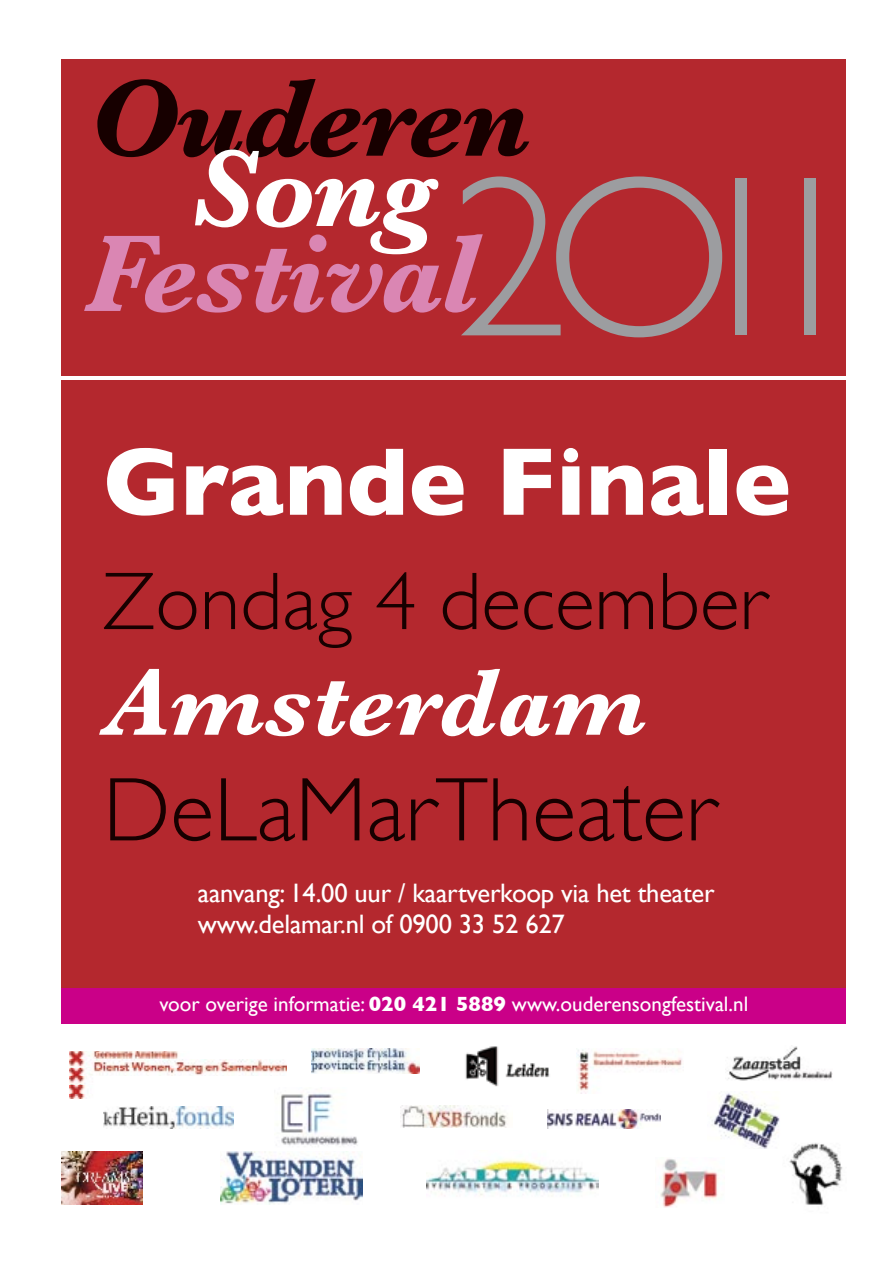
<style>
.page{position:relative;width:893px;height:1263px;background:#fff}
.page>*{position:absolute;margin:0;border:0;box-sizing:border-box;transform-origin:0 0}
.t1{font:300 229.95px "Gill Sans";color:#9c9da0}
.t2{font:700 97.35px "Gill Sans";color:#fff}
.t3{font:italic 700 97.35px "Baskerville";color:#fff}
.t4{font:300 90.9px "Gill Sans";color:#170000}
.t5{font:300 82.35px "Gill Sans";color:#170000}
.t6{font:26.7px/30.2px "Gill Sans";letter-spacing:-.01em;color:#fff}
.t7{font:21px "Gill Sans";color:#fff}
.s1{font-weight:700}
</style>
<div class="page">
<div style="left:61px;top:60px;width:785px;height:962px;background:#b4282e"></div>
<svg style="left:84px;top:79px;width:445px;height:234px"></svg>
<img style="left:789px;top:1143px;width:54px;height:63px">
<img style="left:426px;top:1159px;width:172px;height:37px">
<img style="left:660px;top:1159px;width:59px;height:48px">
<img style="left:70px;top:1051px;width:217px;height:47px">
<img style="left:311px;top:1048px;width:109px;height:26px">
<img style="left:727px;top:1046px;width:105px;height:35px">
<img style="left:103px;top:1106px;width:131px;height:22px">
<img style="left:576px;top:1049px;width:106px;height:44px">
<img style="left:465px;top:1046px;width:85px;height:41px">
<img style="left:401px;top:1105px;width:106px;height:22px">
<img style="left:712px;top:1093px;width:68px;height:56px">
<img style="left:547px;top:1110px;width:113px;height:19px">
<img style="left:61px;top:1151px;width:81px;height:53px">
<img style="left:221px;top:1151px;width:142px;height:53px">
<img style="left:274px;top:1087px;width:84px;height:59px">
<div style="left:61px;top:988px;width:785px;height:36px;background:#ca0088"></div>
<hr style="left:47px;top:376px;width:808px;height:3px;background:#fff">
<p class="t1" style="left:452px;top:124px;width:416px">2O11</p>
<p class="t2" style="left:103px;top:425px;width:690px">Grande Finale</p>
<p class="t5" style="left:103px;top:553px;width:665px">Zondag 4 december</p>
<p class="t3" style="left:103px;top:646px;width:543px">Amsterdam</p>
<p class="t4" style="left:103px;top:757px;width:614px">DeLaMarTheater</p>
<p class="t6" style="left:198px;top:878px;width:518px">aanvang: 14.00 uur / kaartverkoop via het theater www.delamar.nl of 0900 33 52 627</p>
<p class="t7" style="left:159px;top:992px;width:590px">voor overige informatie: <span class="s1">020 421 5889</span> www.ouderensongfestival.nl</p>
</div>
